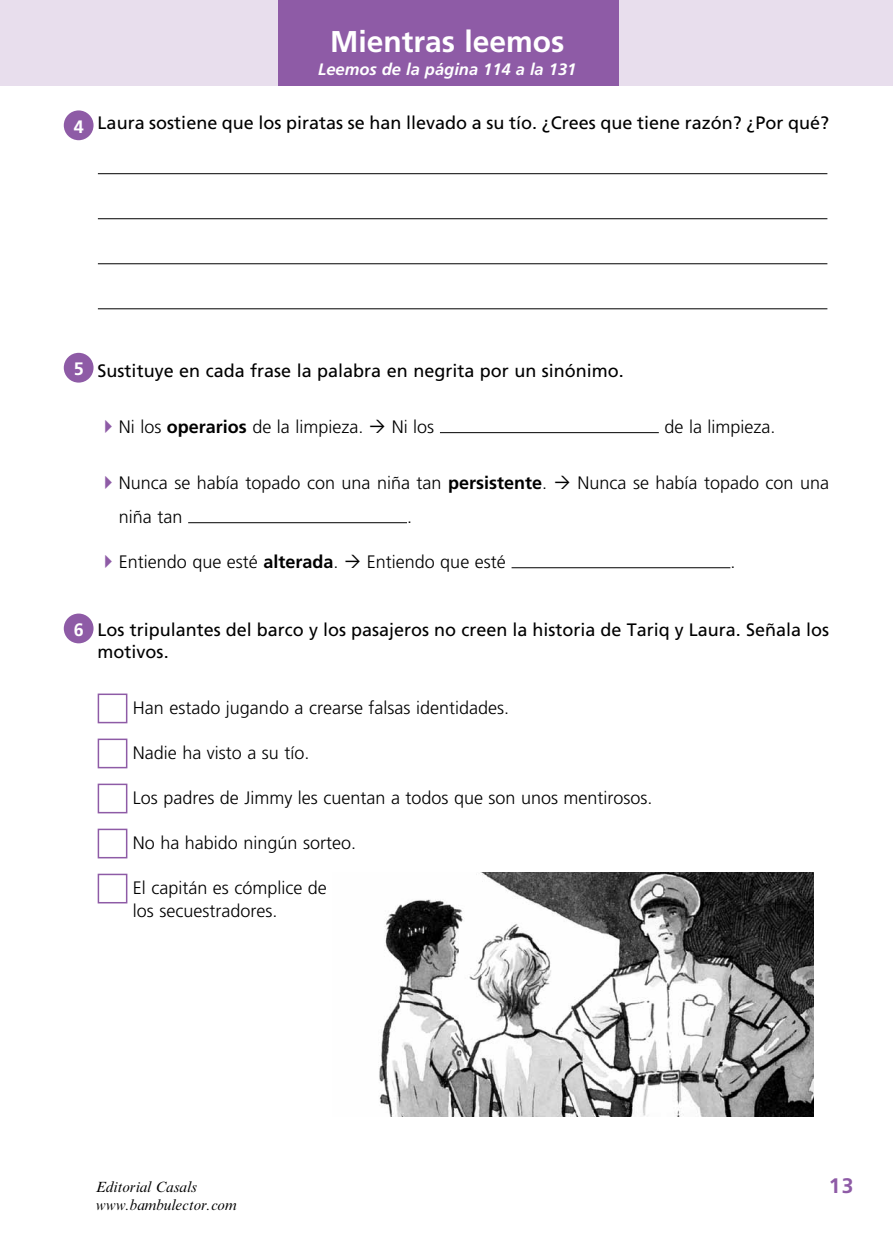
<style>
.page{position:relative;width:893px;height:1234px;background:#fff}
.page>*{position:absolute;margin:0;border:0;box-sizing:border-box;transform-origin:0 0}
.t1{font:700 30px "Frutiger";color:#fff}
.t2{font:700 21px "Frutiger";color:#8e5ba6}
.t3{font:300 18px/22.5px "Frutiger LT Std";color:#000}
.t4{font:18px/22.5px "Frutiger LT Std";color:#000}
.t5{font:700 18px "Frutiger";color:#fff}
.t6{font:italic 700 16.5px "Frutiger";color:#fff}
.t7{font:italic 15px "Times New Roman MT Std";color:#000}
.s1{color:#8e5ba6}
.s2{font-weight:700}
.s3{font-family:"Frutiger"}
</style>
<div class="page">
<img style="left:379px;top:872px;width:435px;height:244px">
<div style="left:0;top:0;width:893px;height:85px;background:#e8deed"></div>
<hr style="left:98px;top:173px;width:729px;height:1px;background:#000">
<hr style="left:98px;top:218px;width:729px;height:1px;background:#000">
<hr style="left:98px;top:263px;width:729px;height:1px;background:#000">
<hr style="left:98px;top:308px;width:729px;height:1px;background:#000">
<hr style="left:440px;top:432px;width:219px;height:1px;background:#000">
<hr style="left:188px;top:522px;width:219px;height:1px;background:#000">
<hr style="left:512px;top:567px;width:218px;height:1px;background:#000">
<div style="left:98px;top:693px;width:29px;height:30px;border:2px solid #8e5ba6"></div>
<div style="left:98px;top:738px;width:29px;height:30px;border:2px solid #8e5ba6"></div>
<div style="left:98px;top:783px;width:29px;height:30px;border:2px solid #8e5ba6"></div>
<div style="left:98px;top:828px;width:29px;height:30px;border:2px solid #8e5ba6"></div>
<div style="left:98px;top:873px;width:29px;height:30px;border:2px solid #8e5ba6"></div>
<div style="left:278px;top:0;width:340px;height:85px;background:#8e5ba6"></div>
<div style="left:64px;top:110px;width:30px;height:30px;background:#8e5ba6;border-radius:50%"></div>
<div style="left:64px;top:353px;width:30px;height:29px;background:#8e5ba6;border-radius:50%"></div>
<div style="left:64px;top:613px;width:30px;height:30px;background:#8e5ba6;border-radius:50%"></div>
<p class="t5" style="left:74px;top:116px;width:12px">4</p>
<h1 class="t1" style="left:330px;top:24px;width:236px">Mientras leemos</h1>
<p class="t6" style="left:318px;top:59px;width:260px">Leemos de la página 114 a la 131</p>
<p class="t4" style="left:98px;top:111px;width:733px">Laura sostiene que los piratas se han llevado a su tío. ¿Crees que tiene razón? ¿Por qué?</p>
<p class="t5" style="left:74px;top:358px;width:12px">5</p>
<p class="t4" style="left:98px;top:359px;width:528px">Sustituye en cada frase la palabra en negrita por un sinónimo.</p>
<p class="t3" style="left:98px;top:415px;width:267px"><span class="s1">✔</span>Ni los <span class="s2">operarios</span> de la limpieza.</p>
<p class="t3" style="left:392px;top:415px;width:44px">Ni los</p>
<p class="t3" style="left:664px;top:415px;width:113px">de la limpieza.</p>
<p class="t3" style="left:98px;top:472px;width:451px"><span class="s1">✔</span>Nunca se había topado con una niña tan <span class="s2">persistente</span>.</p>
<p class="t3" style="left:577px;top:472px;width:253px">Nunca se había topado con una</p>
<p class="t3" style="left:119px;top:505px;width:65px">niña tan</p>
<p class="t3" style="left:407px;top:505px;width:7px">.</p>
<p class="t3" style="left:98px;top:550px;width:242px"><span class="s1">✔</span>Entiendo que esté <span class="s2">alterada</span>.</p>
<p class="t3" style="left:367px;top:550px;width:141px">Entiendo que esté</p>
<p class="t3" style="left:731px;top:550px;width:7px">.</p>
<p class="t5" style="left:74px;top:618px;width:12px">6</p>
<p class="t4" style="left:98px;top:618px;width:733px">Los tripulantes del barco y los pasajeros no creen la historia de Tariq y Laura. Señala los motivos.</p>
<p class="t3" style="left:133px;top:697px;width:378px">Han estado jugando a crearse falsas identidades<span class="s3">.</span></p>
<p class="t3" style="left:133px;top:742px;width:178px">Nadie ha visto a su tío<span class="s3">.</span></p>
<p class="t3" style="left:133px;top:787px;width:521px">Los padres de Jimmy les cuentan a todos que son unos mentirosos<span class="s3">.</span></p>
<p class="t3" style="left:133px;top:832px;width:225px">No ha habido ningún sorteo<span class="s3">.</span></p>
<p class="t3" style="left:133px;top:877px;width:196px">El capitán es cómplice de los secuestradores<span class="s3">.</span></p>
<p class="t7" style="left:96px;top:1177px;width:102px">Editorial Casals</p>
<p class="t2" style="left:829px;top:1173px;width:26px">13</p>
<p class="t7" style="left:96px;top:1195px;width:142px">www.bambulector.com</p>
</div>
